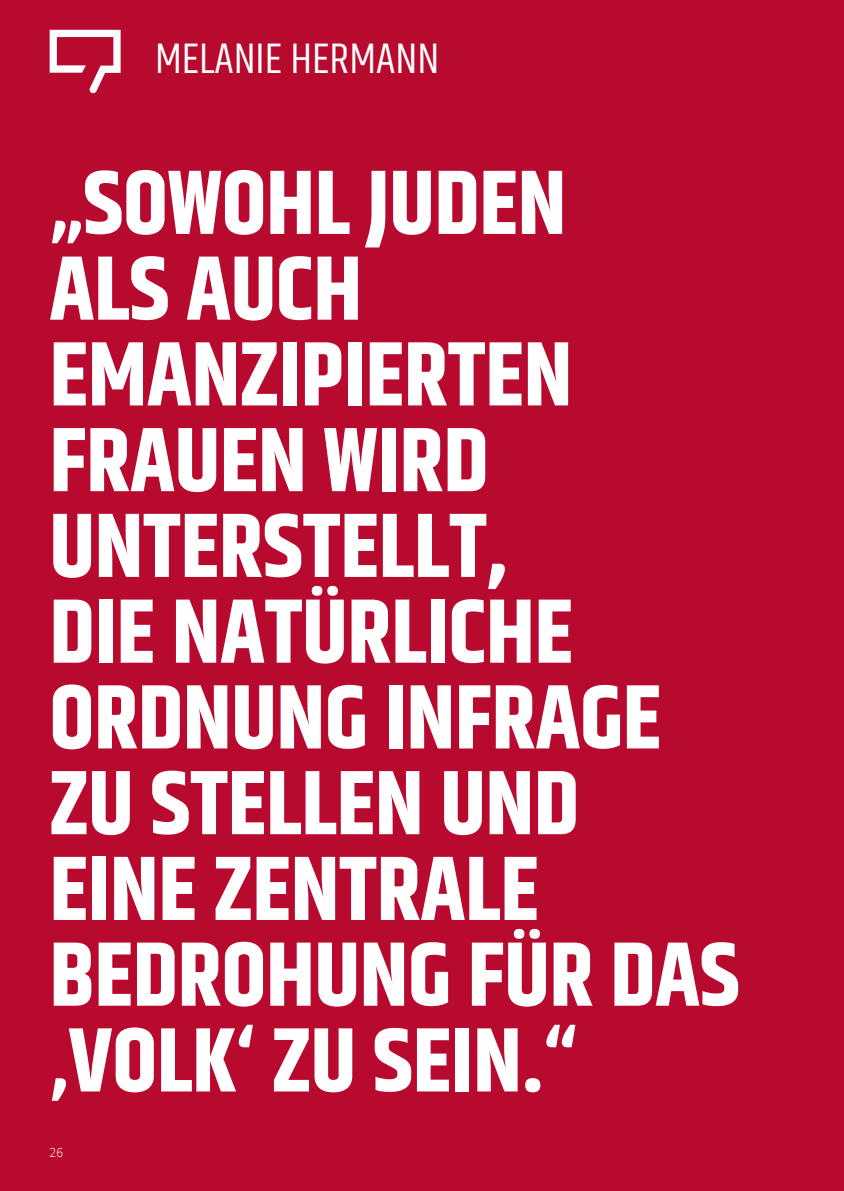
<style>
.page{position:relative;width:844px;height:1191px;background:#fff}
.page>*{position:absolute;margin:0;border:0;box-sizing:border-box;transform-origin:0 0}
.t1{font:700 91px/85.8px "Khand";color:#fff}
.t2{font:43.75px "Khand";color:#fff}
.t3{font:300 14px "Source Sans Pro";color:#fff}
</style>
<div class="page">
<div style="left:0;top:0;width:843px;height:1191px;background:#b8092e"></div>
<svg style="left:50px;top:30px;width:71px;height:64px"></svg>
<p class="t2" style="left:155px;top:32px;width:285px">MELANIE HERMANN</p>
<p class="t1" style="left:50px;top:165px;width:691px">„SOWOHL JUDEN<br>ALS AUCH<br>EMANZIPIERTEN<br>FRAUEN WIRD<br>UNTERSTELLT,<br>DIE NATÜRLICHE<br>ORDNUNG INFRAGE<br>ZU STELLEN UND<br>EINE ZENTRALE<br>BEDROHUNG FÜR DAS ‚VOLK‘ ZU SEIN.“</p>
<p class="t3" style="left:50px;top:1143px;width:15px">26</p>
</div>
